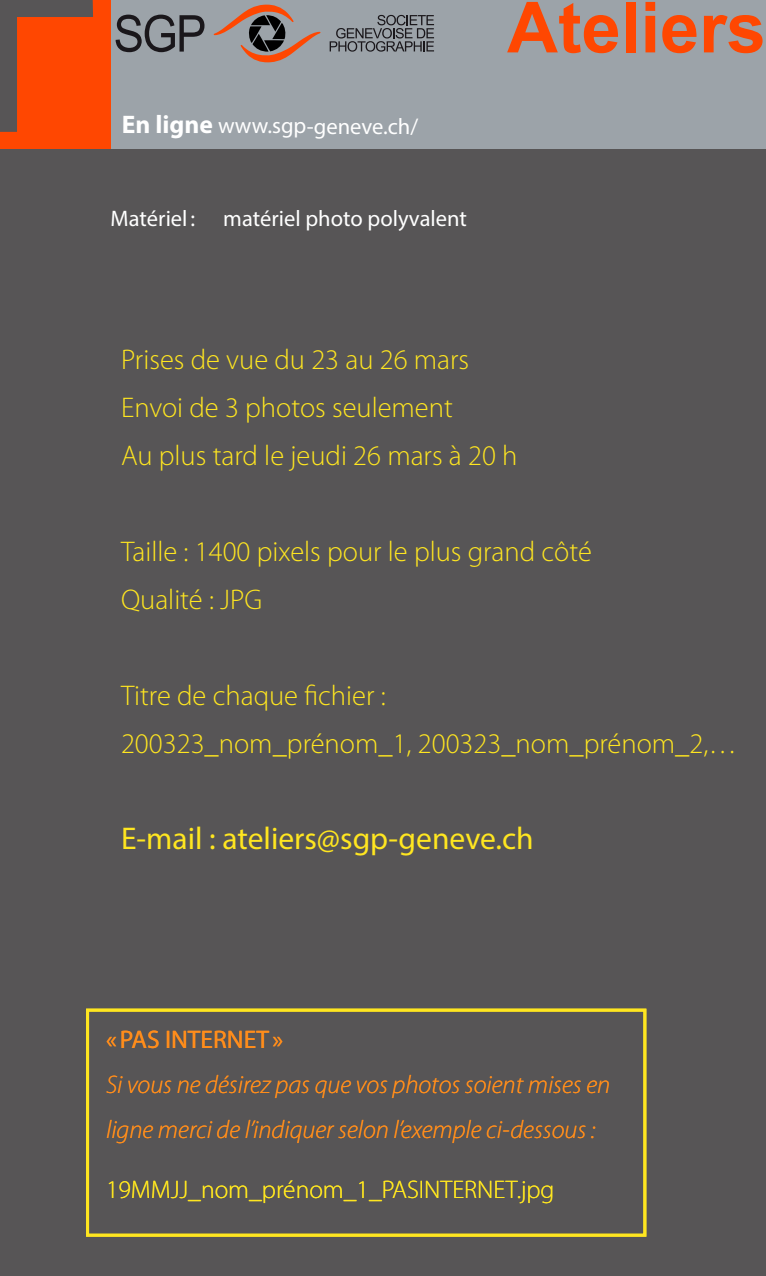
<style>
.page{position:relative;width:766px;height:1276px;background:#fff}
.page>*{position:absolute;margin:0;border:0;box-sizing:border-box;transform-origin:0 0}
.t1{font:700 70.5px "Arial";color:#ff4701}
.t2{font:31.5px "Myriad Pro";color:#ffe620}
.t3{font:300 28.5px "Myriad Pro";color:#ffe620}
.t4{font:italic 300 25.5px/45px "Myriad Pro";color:#ff8d1b}
.t5{font:300 25.5px "Myriad Pro";color:#ffe620}
.t6{font:25.5px "Myriad Pro";color:#ff8d1b}
.t7{font:22.5px "Myriad Pro";color:#fff}
.s1{font-weight:700;font-size:25.5px}
</style>
<div class="page">
<div style="left:0;top:0;width:765px;height:1276px;background:#575556"></div>
<div style="left:0;top:0;width:765px;height:149px;background:#9ca3a9"></div>
<div style="left:0;top:0;width:111px;height:149px;background:#ff4701"></div>
<svg style="left:0;top:0;width:93px;height:132px"></svg>
<svg style="left:329px;top:15px;width:105px;height:37px"></svg>
<svg style="left:116px;top:15px;width:88px;height:37px"></svg>
<svg style="left:214px;top:4px;width:106px;height:59px"></svg>
<div style="left:86px;top:1008px;width:560px;height:228px;border:3px solid #ffe620"></div>
<p class="t7" style="left:122px;top:112px;width:298px"><span class="s1">En ligne</span> www.sgp-geneve.ch/</p>
<p class="t7" style="left:111px;top:204px;width:86px">Matériel :</p>
<p class="t7" style="left:223px;top:204px;width:245px">matériel photo polyvalent</p>
<h1 class="t1" style="left:507px;top:-22px;width:260px">Ateliers</h1>
<p class="t3" style="left:121px;top:344px;width:349px">Prises de vue du 23 au 26 mars</p>
<p class="t3" style="left:121px;top:392px;width:333px">Envoi de 3 photos seulement</p>
<p class="t3" style="left:121px;top:440px;width:398px">Au plus tard le jeudi 26 mars à 20 h</p>
<p class="t3" style="left:121px;top:536px;width:472px">Taille : 1400 pixels pour le plus grand côté</p>
<p class="t3" style="left:121px;top:584px;width:143px">Qualité : JPG</p>
<p class="t3" style="left:121px;top:680px;width:266px">Titre de chaque fichier :</p>
<p class="t3" style="left:121px;top:728px;width:617px">200323_nom_prénom_1, 200323_nom_prénom_2,…</p>
<p class="t2" style="left:121px;top:819px;width:414px">E-mail : ateliers@sgp-geneve.ch</p>
<p class="t6" style="left:106px;top:1023px;width:178px">«PAS INTERNET »</p>
<p class="t4" style="left:106px;top:1062px;width:505px">Si vous ne désirez pas que vos photos soient mises en ligne merci de l’indiquer selon l’exemple ci-dessous :</p>
<p class="t5" style="left:106px;top:1175px;width:450px">19MMJJ_nom_prénom_1_PASINTERNET.jpg</p>
</div>
